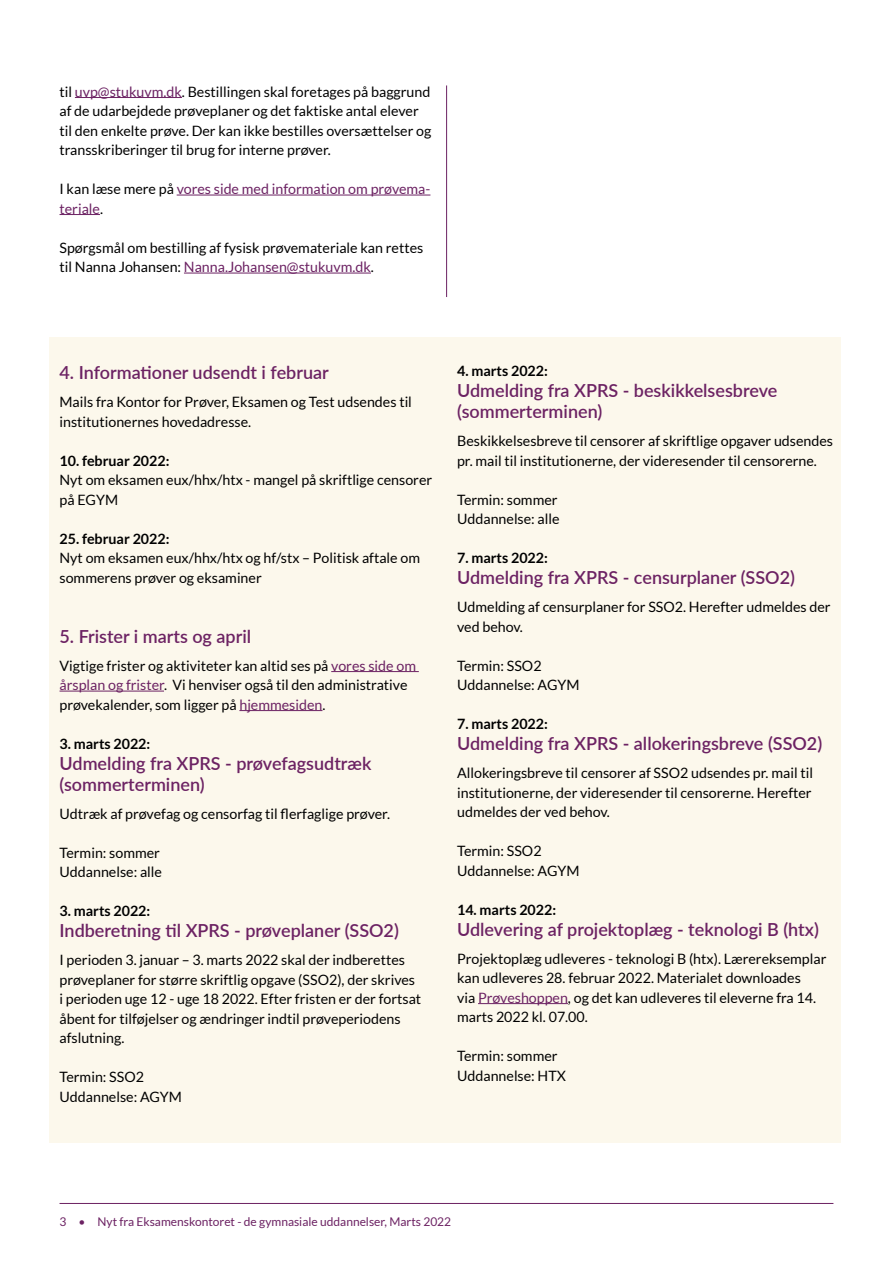
<style>
.page{position:relative;width:893px;height:1263px;background:#fff}
.page>*{position:absolute;margin:0;border:0;box-sizing:border-box;transform-origin:0 0}
.Box_overskrift_-_ej_indholdsfortegnelse{font:600 18px/21px "Lato";color:#6c2263}
.H3_Overskrift_12_14{font:600 18px "Lato";color:#6c2263}
.Brødtekst_9_5_13{font:14.25px/19.5px "Lato";color:#000}
.Dato{font:700 14.25px "Lato";color:#000}
.Brødtekst_9_5_13-2{font:14.25px/19.5px "Lato";color:#6c2263}
.t1{font:12px "Lato";color:#6c2263}
.s1{color:#6c2263}
.s2{color:#000}
</style>
<div class="page">
<hr style="left:446px;top:85px;width:1px;height:212px;background:#6c2263">
<hr style="left:60px;top:1203px;width:773px;height:1px;background:#6c2263">
<div style="left:50px;top:338px;width:791px;height:805px;background:#fcf8ec"></div>
<hr style="left:75px;top:97px;width:107px;height:1px;background:#6c2263">
<hr style="left:177px;top:195px;width:253px;height:1px;background:#6c2263">
<hr style="left:60px;top:214px;width:40px;height:1px;background:#6c2263">
<hr style="left:184px;top:273px;width:187px;height:1px;background:#6c2263">
<hr style="left:478px;top:1003px;width:90px;height:1px;background:#6c2263">
<hr style="left:331px;top:671px;width:88px;height:1px;background:#6c2263">
<hr style="left:60px;top:691px;width:104px;height:1px;background:#6c2263">
<hr style="left:239px;top:710px;width:83px;height:1px;background:#6c2263">
<p class="Brødtekst_9_5_13" style="left:60px;top:82px;width:373px">til <span class="s1">uvp@stukuvm.dk</span>. Bestillingen skal foretages på baggrund af de udarbejdede prøveplaner og det faktiske antal elever til den enkelte prøve. Der kan ikke bestilles oversættelser og transskriberinger til brug for interne prøver.</p>
<p class="Brødtekst_9_5_13-2" style="left:60px;top:179px;width:372px"><span class="s2">I kan læse mere på</span> vores side med information om prøvema&shy;teriale<span class="s2">.</span></p>
<p class="Brødtekst_9_5_13" style="left:60px;top:238px;width:365px">Spørgsmål om bestilling af fysisk prøvemateriale kan rettes til Nanna Johansen: <span class="s1">Nanna.Johansen@stukuvm.dk</span>.</p>
<h2 class="H3_Overskrift_12_14" style="left:60px;top:359px;width:271px">4. Informationer udsendt i februar</h2>
<p class="Brødtekst_9_5_13" style="left:60px;top:392px;width:354px">Mails fra Kontor for Prøver, Eksamen og Test udsendes til institutionernes hovedadresse.</p>
<p class="Dato" style="left:60px;top:452px;width:111px">10. februar 2022:</p>
<p class="Brødtekst_9_5_13" style="left:60px;top:470px;width:374px">Nyt om eksamen eux/hhx/htx - mangel på skriftlige censorer på EGYM</p>
<p class="Dato" style="left:60px;top:530px;width:111px">25. februar 2022:</p>
<p class="Brødtekst_9_5_13" style="left:60px;top:548px;width:362px">Nyt om eksamen eux/hhx/htx og hf/stx – Politisk aftale om sommerens prøver og eksaminer</p>
<h2 class="H3_Overskrift_12_14" style="left:60px;top:623px;width:193px">5. Frister i marts og april</h2>
<p class="Brødtekst_9_5_13" style="left:60px;top:655px;width:358px">Vigtige frister og aktiviteter kan altid ses på <span class="s1">vores side om årsplan og frister</span>. Vi henviser også til den administrative prøvekalender, som ligger på <span class="s1">hjemmesiden</span>.</p>
<p class="Dato" style="left:60px;top:735px;width:92px">3. marts 2022:</p>
<h3 class="Box_overskrift_-_ej_indholdsfortegnelse" style="left:60px;top:752px;width:313px">Udmelding fra XPRS - prøvefagsudtræk (sommerterminen)</h3>
<p class="Brødtekst_9_5_13" style="left:60px;top:804px;width:332px">Udtræk af prøvefag og censorfag til flerfaglige prøver.</p>
<p class="Brødtekst_9_5_13" style="left:60px;top:843px;width:102px">Termin: sommer</p>
<p class="Brødtekst_9_5_13" style="left:60px;top:862px;width:104px">Uddannelse: alle</p>
<p class="Dato" style="left:60px;top:903px;width:92px">3. marts 2022:</p>
<h3 class="Box_overskrift_-_ej_indholdsfortegnelse" style="left:60px;top:919px;width:341px">Indberetning til XPRS - prøveplaner (SSO2)</h3>
<p class="Brødtekst_9_5_13" style="left:60px;top:950px;width:363px">I perioden 3. januar – 3. marts 2022 skal der indberettes prøveplaner for større skriftlig opgave (SSO2), der skrives i perioden uge 12 - uge 18 2022. Efter fristen er der fortsat åbent for tilføjelser og ændringer indtil prøveperiodens afslutning.</p>
<p class="Brødtekst_9_5_13" style="left:60px;top:1067px;width:86px">Termin: SSO2</p>
<p class="Brødtekst_9_5_13" style="left:60px;top:1087px;width:124px">Uddannelse: AGYM</p>
<p class="Dato" style="left:457px;top:363px;width:92px">4. marts 2022:</p>
<h3 class="Box_overskrift_-_ej_indholdsfortegnelse" style="left:457px;top:379px;width:322px">Udmelding fra XPRS - beskikkelsesbreve (sommerterminen)</h3>
<p class="Brødtekst_9_5_13" style="left:457px;top:431px;width:377px">Beskikkelsesbreve til censorer af skriftlige opgaver udsendes pr. mail til institutionerne, der videresender til censorerne.</p>
<p class="Brødtekst_9_5_13" style="left:457px;top:489px;width:102px">Termin: sommer</p>
<p class="Brødtekst_9_5_13" style="left:457px;top:509px;width:104px">Uddannelse: alle</p>
<p class="Dato" style="left:457px;top:550px;width:92px">7. marts 2022:</p>
<h3 class="Box_overskrift_-_ej_indholdsfortegnelse" style="left:457px;top:566px;width:339px">Udmelding fra XPRS - censurplaner (SSO2)</h3>
<p class="Brødtekst_9_5_13" style="left:457px;top:597px;width:375px">Udmelding af censurplaner for SSO2. Herefter udmeldes der ved behov.</p>
<p class="Brødtekst_9_5_13" style="left:457px;top:655px;width:86px">Termin: SSO2</p>
<p class="Brødtekst_9_5_13" style="left:457px;top:675px;width:124px">Uddannelse: AGYM</p>
<p class="Dato" style="left:457px;top:716px;width:92px">7. marts 2022:</p>
<h3 class="Box_overskrift_-_ej_indholdsfortegnelse" style="left:457px;top:732px;width:367px">Udmelding fra XPRS - allokeringsbreve (SSO2)</h3>
<p class="Brødtekst_9_5_13" style="left:457px;top:763px;width:357px;text-align:justify">Allokeringsbreve til censorer af SSO2 udsendes pr. mail til institutionerne, der videresender til censorerne. Herefter udmeldes der ved behov.</p>
<p class="Brødtekst_9_5_13" style="left:457px;top:841px;width:86px">Termin: SSO2</p>
<p class="Brødtekst_9_5_13" style="left:457px;top:860px;width:124px">Uddannelse: AGYM</p>
<p class="Dato" style="left:457px;top:901px;width:101px">14. marts 2022:</p>
<h3 class="Box_overskrift_-_ej_indholdsfortegnelse" style="left:457px;top:918px;width:363px">Udlevering af projektoplæg - teknologi B (htx)</h3>
<p class="Brødtekst_9_5_13" style="left:457px;top:948px;width:371px">Projektoplæg udleveres - teknologi B (htx). Lærereksemplar kan udleveres 28. februar 2022. Materialet downloades<br>via <span class="s1">Prøveshoppen</span>, og det kan udleveres til eleverne fra 14. marts 2022 kl. 07.00.</p>
<p class="Brødtekst_9_5_13" style="left:457px;top:1046px;width:102px">Termin: sommer</p>
<p class="Brødtekst_9_5_13" style="left:457px;top:1065px;width:110px">Uddannelse: HTX</p>
<p class="t1" style="left:60px;top:1215px;width:393px">3 • Nyt fra Eksamenskontoret - de gymnasiale uddannelser, Marts 2022</p>
</div>
